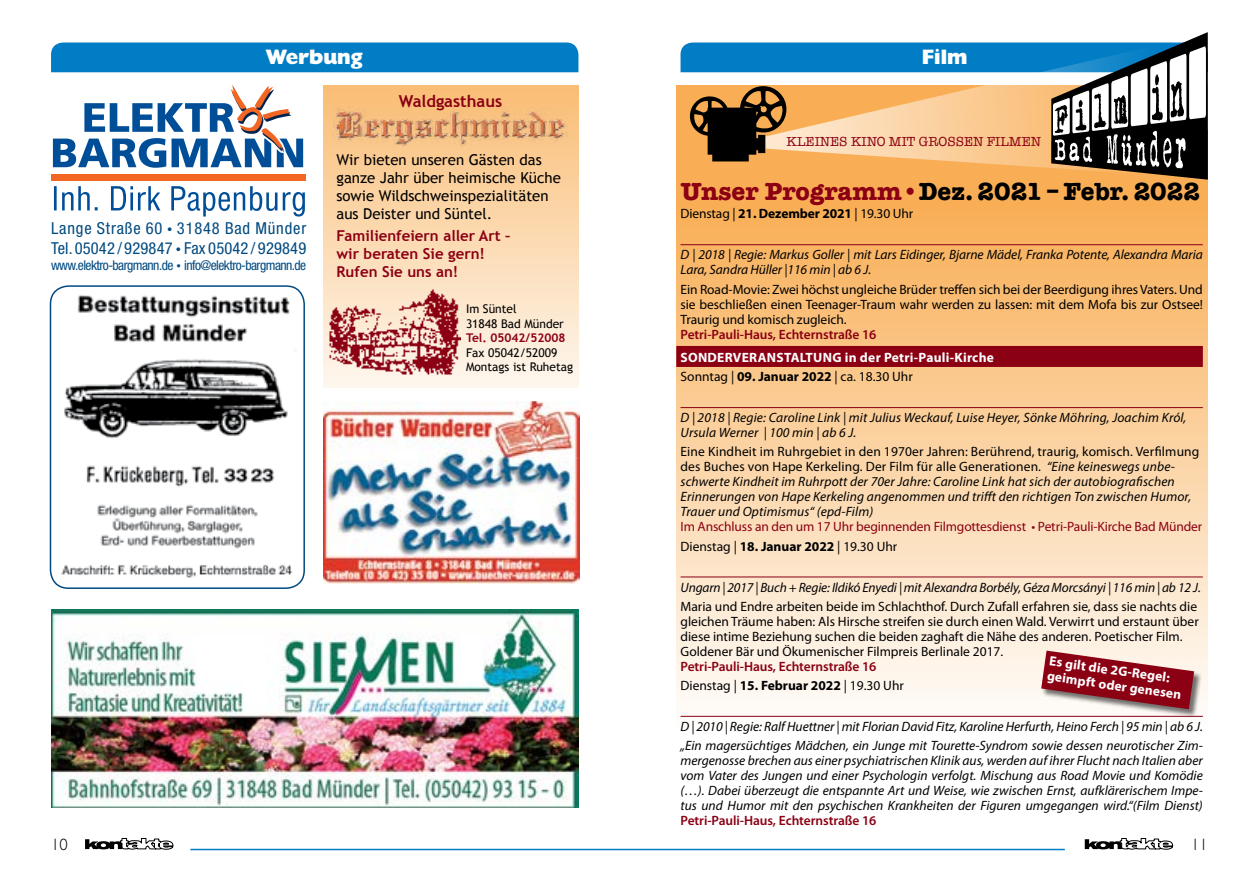
<style>
.page{position:relative;width:1259px;height:893px;background:#fff}
.page>*{position:absolute;margin:0;border:0;box-sizing:border-box;transform-origin:0 0}
.t1{font:700 25.5px "American Typewriter";color:#000}
.t2{font:800 21px "Humanist 521 BT";color:#fff}
.t3{font:condensed 16.5px/19.8px "Helvetica Neue LT";letter-spacing:.01em;color:#004a80}
.t4{font:700 16.5px "Trebuchet MS";color:#8b0013}
.t5{font:300 16.5px "Humanist 521 BT";color:#000}
.t6{font:15px/18px "Trebuchet MS";color:#000}
.t7{font:700 15px/18px "Trebuchet MS";color:#8b0013}
.t8{font:italic 13.5px/15px "Myriad Pro";color:#000}
.t9{font:13.5px/15px "Myriad Pro";color:#000;text-align:justify}
.t10{font:600 13.5px/19.2px "Myriad Pro";letter-spacing:-.005em;color:#8b0013}
.t11{font:700 13.5px/19.2px "Myriad Pro";letter-spacing:.02em;color:#fff}
.t12{font:13.5px/19.2px "Myriad Pro";letter-spacing:-.01em;color:#8b0013}
.t13{font:condensed 13.5px "Helvetica Neue LT";letter-spacing:-.04em;color:#004a80}
.t14{font:13.5px "American Typewriter";color:#8b0013}
.t15{font:12px/14.4px "Trebuchet MS";color:#000}
.t16{font:700 12px "Trebuchet MS";color:#8b0013}
.s1{font-size:10.5px}
.s2{font-size:9px}
.s3{color:#8b0013}
.s4{font-weight:700}
.s5{font-weight:400;color:#000}
.s6{color:#000}
.s7{font-style:normal}
.s8{font-weight:700;color:#000}
</style>
<div class="page">
<svg style="left:85px;top:838px;width:89px;height:12px"></svg>
<svg style="left:1084px;top:838px;width:89px;height:12px"></svg>
<hr style="left:190px;top:849px;width:874px;height:1px;background:#007dc5">
<div style="left:51px;top:43px;width:527px;height:29px;background:#007dc5"></div>
<img style="left:323px;top:401px;width:256px;height:182px">
<div style="left:323px;top:85px;width:255px;height:302px;background:linear-gradient(to bottom,#fabd75,#fef6ee)"></div>
<img style="left:332px;top:106px;width:236px;height:40px">
<img style="left:328px;top:289px;width:132px;height:87px">
<svg style="left:51px;top:85px;width:255px;height:132px"></svg>
<img style="left:64px;top:295px;width:226px;height:254px">
<img style="left:61px;top:565px;width:232px;height:13px">
<div style="left:50px;top:285px;width:255px;height:304px;border:2px solid #004a80;border-radius:18px"></div>
<div style="left:676px;top:85px;width:532px;height:752px;background:linear-gradient(to bottom,#f6a03d,#fff)"></div>
<hr style="left:680px;top:244px;width:522px;height:1px;background:#8b0013">
<div style="left:676px;top:346px;width:526px;height:21px;background:#8b0013"></div>
<hr style="left:680px;top:407px;width:522px;height:1px;background:#8b0013">
<hr style="left:680px;top:577px;width:522px;height:1px;background:#8b0013">
<hr style="left:680px;top:716px;width:522px;height:1px;background:#8b0013">
<svg style="left:680px;top:32px;width:528px;height:148px"></svg>
<div style="left:1041px;top:651px;width:161px;height:66px;background:#000;opacity:.55"></div>
<svg style="left:1041px;top:651px;width:153px;height:58px;background:#aa4e57"></svg>
<img style="left:51px;top:610px;width:528px;height:198px">
<h2 class="t2" style="left:266px;top:43px;width:98px">Werbung</h2>
<h2 class="t2" style="left:922px;top:43px;width:47px">Film</h2>
<p class="t4" style="left:399px;top:91px;width:105px">Waldgasthaus</p>
<p class="t3" style="left:51px;top:219px;width:257px">Lange Straße 60 <span class="s1">•</span> 31848 Bad Münder<br>Tel. 05042 / 929847 <span class="s1">•</span> Fax 05042 / 929849</p>
<p class="t13" style="left:51px;top:258px;width:257px">www.elektro-bargmann.de <span class="s2">•</span> info@elektro-bargmann.de</p>
<p class="t6" style="left:336px;top:151px;width:226px">Wir bieten unseren Gästen das ganze Jahr über heimische Küche sowie Wildschweinspezialitäten aus Deister und Süntel.</p>
<p class="t7" style="left:336px;top:227px;width:176px">Familienfeiern aller Art – wir beraten Sie gern!<br>Rufen Sie uns an!</p>
<p class="t15" style="left:466px;top:302px;width:99px">Im Süntel<br>31848 Bad Münder</p>
<p class="t16" style="left:466px;top:330px;width:101px">Tel. 05042/52008</p>
<p class="t15" style="left:466px;top:345px;width:109px">Fax 05042/52009<br>Montags ist Ruhetag</p>
<p class="t14" style="left:786px;top:131px;width:256px">KLEINES KINO MIT GROSSEN FILMEN</p>
<h1 class="t1" style="left:680px;top:170px;width:521px"><span class="s3">Unser Programm•</span>Dez. 2021 – Febr. 2022</h1>
<p class="t9" style="left:680px;top:207px;width:234px">Dienstag | <span class="s4">21. Dezember 2021</span> | 19.30 Uhr</p>
<p class="t8" style="left:680px;top:247px;width:524px">D | 2018 | Regie: Markus Goller | mit Lars Eidinger, Bjarne Mädel, Franka Potente, Alexandra Maria<br>Lara, Sandra Hüller |116 min | ab 6 J.</p>
<p class="t9" style="left:680px;top:282px;width:524px">Ein Road-Movie: Zwei höchst ungleiche Brüder treffen sich bei der Beerdigung ihres Vaters. Und sie beschließen einen Teenager-Traum wahr werden zu lassen: mit dem Mofa bis zur Ostsee!<br>Traurig und komisch zugleich.</p>
<p class="t10" style="left:680px;top:325px;width:197px">Petri-Pauli-Haus, Echternstraße 16</p>
<p class="t11" style="left:680px;top:348px;width:315px">SONDERVERANSTALTUNG in der Petri-Pauli-Kirche<br><span class="s5">Sonntag |</span> <span class="s6">09. Januar 2022</span> <span class="s5">| ca. 18.30 Uhr</span></p>
<p class="t8" style="left:680px;top:410px;width:507px">D | 2018 | Regie: Caroline Link | mit Julius Weckauf, Luise Heyer, Sönke Möhring, Joachim Król,<br>Ursula Werner | 100 min | ab 6 J.</p>
<p class="t8" style="left:680px;top:444px;width:520px"><span class="s7">Eine Kindheit im Ruhrgebiet in den 1970er Jahren: Berührend, traurig, komisch. Verfilmung des Buches von Hape Kerkeling. Der Film für alle Generationen.</span> “Eine keineswegs unbe&shy;schwerte Kindheit im Ruhrpott der 70er Jahre: Caroline Link hat sich der autobiografischen Erinnerungen von Hape Kerkeling angenommen und trifft den richtigen Ton zwischen Humor, Trauer und Optimismus“ (epd-Film)</p>
<p class="t12" style="left:680px;top:518px;width:523px">Im Anschluss an den um 17 Uhr beginnenden Filmgottesdienst • Petri-Pauli-Kirche Bad Münder<br><span class="s6">Dienstag |</span> <span class="s8">18. Januar 2022</span> <span class="s6">| 19.30 Uhr</span></p>
<p class="t8" style="left:680px;top:579px;width:522px">Ungarn | 2017 | Buch + Regie: Ildikó Enyedi | mit Alexandra Borbély, Géza Morcsányi | 116 min | ab 12 J.</p>
<p class="t9" style="left:680px;top:599px;width:520px;text-align:left">Maria und Endre arbeiten beide im Schlachthof. Durch Zufall erfahren sie, dass sie nachts die gleichen Träume haben: Als Hirsche streifen sie durch einen Wald. Verwirrt und erstaunt über diese intime Beziehung suchen die beiden zaghaft die Nähe des anderen. Poetischer Film.<br>Goldener Bär und Ökumenischer Filmpreis Berlinale 2017.</p>
<p class="t10" style="left:680px;top:657px;width:225px">Petri-Pauli-Haus, Echternstraße 16<br><span class="s5">Dienstag |</span> <span class="s8">15. Februar 2022</span> <span class="s5">| 19.30 Uhr</span></p>
<p class="t8" style="left:680px;top:717px;width:524px;line-height:19.2px">D | 2010 | Regie: Ralf Huettner | mit Florian David Fitz, Karoline Herfurth, Heino Ferch | 95 min | ab 6 J. „Ein magersüchtiges Mädchen, ein Junge mit Tourette-Syndrom sowie dessen neurotischer Zim-</p>
<p class="t8" style="left:680px;top:753px;width:524px;text-align:justify">mergenosse brechen aus einer psychiatrischen Klinik aus, werden auf ihrer Flucht nach Italien aber vom Vater des Jungen und einer Psychologin verfolgt. Mischung aus Road Movie und Komödie (…). Dabei überzeugt die entspannte Art und Weise, wie zwischen Ernst, aufklärerischem Impe&shy;tus und Humor mit den psychischen Krankheiten der Figuren umgegangen wird.“(Film Dienst)</p>
<p class="t10" style="left:680px;top:811px;width:197px">Petri-Pauli-Haus, Echternstraße 16</p>
<p class="t11" style="left:1050px;top:654px;width:137px;line-height:15px;rotate:8deg">Es gilt die 2G-Regel: geimpft oder genesen</p>
<p class="t5" style="left:51px;top:834px;width:18px">10</p>
<p class="t5" style="left:1191px;top:834px;width:18px">11</p>
</div>
